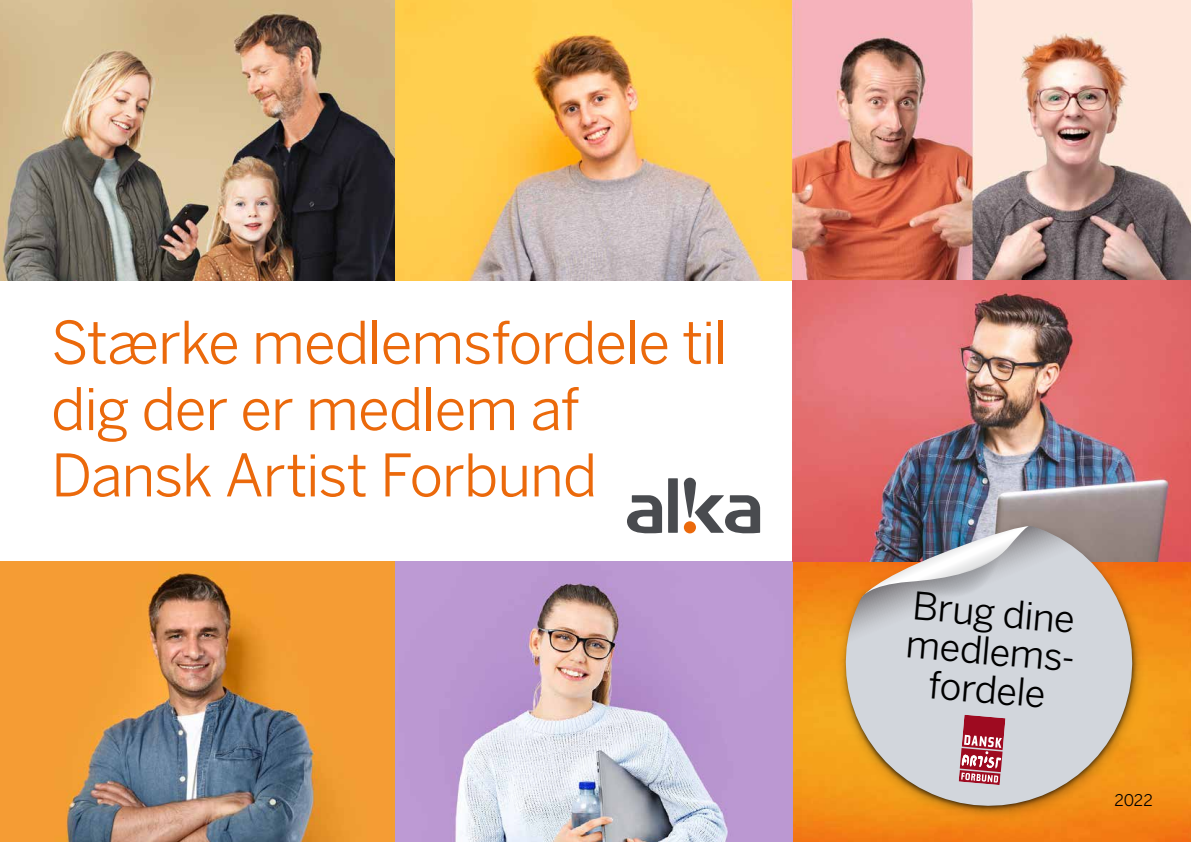
<style>
.page{position:relative;width:1191px;height:842px;background:#fff}
.page>*{position:absolute;margin:0;border:0;box-sizing:border-box;transform-origin:0 0}
.t1{font:58.2px/66.4px "Benton Sans";letter-spacing:-.02em;color:#eb690b}
.t2{font:37.8px/38.6px "Benton Sans";color:#000;text-align:center}
.t3{font:16px "Benton Sans";color:#000}
</style>
<div class="page">
<img style="left:0;top:0;width:1191px;height:281px">
<img style="left:0;top:561px;width:773px;height:281px">
<img style="left:792px;top:281px;width:399px;height:168px">
<div style="left:668px;top:478px;width:10px;height:55px;background:#494b4f"></div>
<svg style="left:627px;top:495px;width:35px;height:39px"></svg>
<svg style="left:684px;top:478px;width:76px;height:56px"></svg>
<img style="left:773px;top:449px;width:418px;height:393px">
<svg style="left:827px;top:526px;width:323px;height:298px;background:#d9ae77"></svg>
<img style="left:800px;top:449px;width:291px;height:257px">
<img style="left:862px;top:526px;width:169px;height:71px">
<svg style="left:958px;top:715px;width:47px;height:70px;background:#b95f6e"></svg>
<p class="t1" style="left:51px;top:309px;width:678px">Stærke medlemsfordele til dig der er medlem af<br>Dansk Artist Forbund</p>
<p class="t2" style="left:911px;top:585px;width:176px;rotate:5deg">Brug dine medlems&shy;fordele</p>
<p class="t3" style="left:1114px;top:790px;width:40px">2022</p>
</div>
